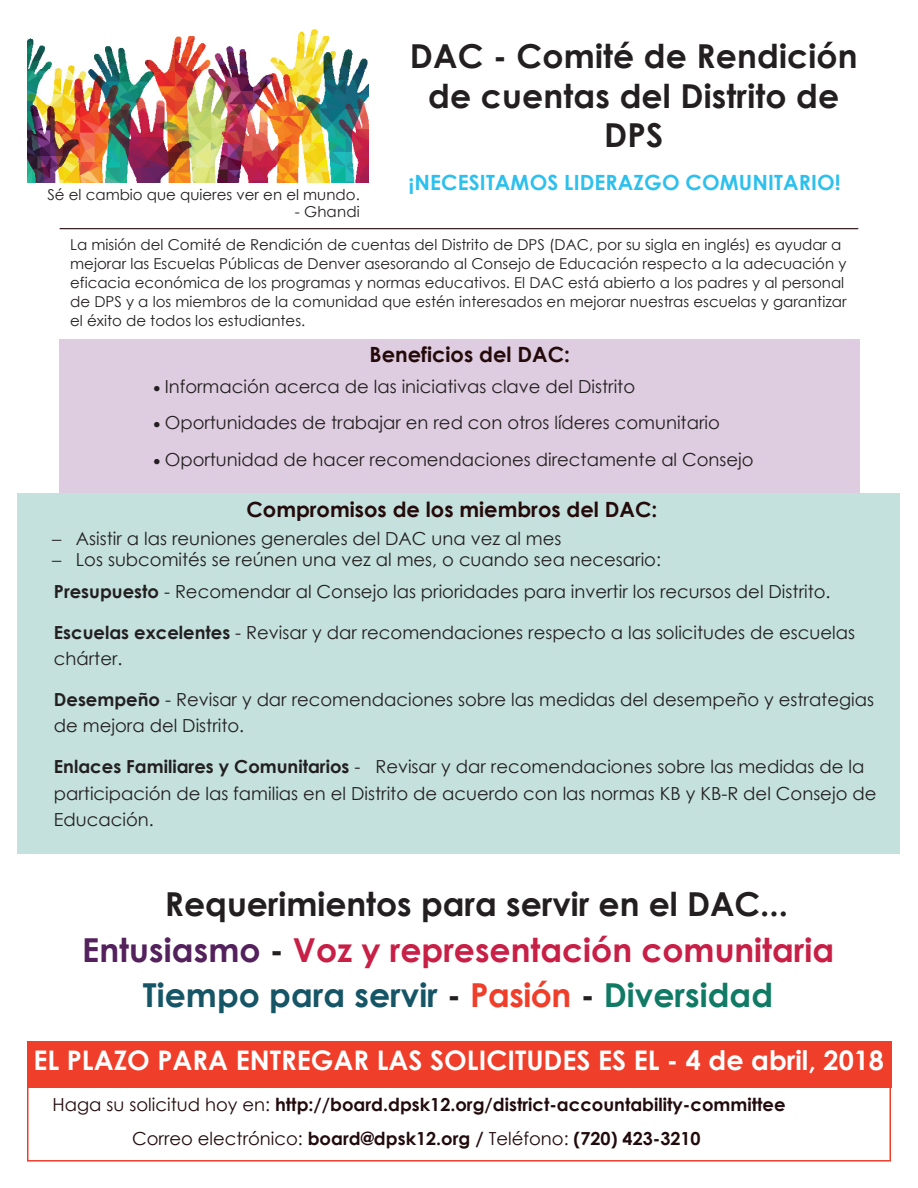
<style>
.page{position:relative;width:918px;height:1188px;background:#fff}
.page>*{position:absolute;margin:0;border:0;box-sizing:border-box;transform-origin:0 0}
.t1{font:700 33px/39.6px "Century Gothic";letter-spacing:.005em;color:#231f20;text-align:center}
.t2{font:700 33px "Century Gothic";color:#c81f46}
.t3{font:700 33px "Century Gothic";color:#165566}
.t4{font:700 27px "Century Gothic";color:#fff}
.t5{font:700 21px "Century Gothic";color:#240a0b}
.t6{font:700 21px "Century Gothic";letter-spacing:.005em;color:#2dc0ed}
.t7{font:18px/26.2px "Century Gothic";color:#231f20}
.t8{font:700 18px "Century Gothic";color:#210b0d}
.t9{font:15px/19px "Century Gothic";color:#231f20}
.s1{font-weight:700}
.s2{color:#53215c}
.s3{color:#231f20}
.s4{color:#ef3e2a}
.s5{color:#107a64}
.s6{font-weight:400}
</style>
<div class="page">
<div style="left:18px;top:493px;width:882px;height:361px;background:#c4e1dd"></div>
<div style="left:59px;top:339px;width:801px;height:154px;background:#decde0"></div>
<img style="left:27px;top:29px;width:341px;height:154px">
<hr style="left:60px;top:228px;width:798px;height:1px;background:#210b0d">
<div style="left:27px;top:1042px;width:864px;height:46px;background:#ef3e2a"></div>
<div style="left:27px;top:1043px;width:864px;height:119px;border:2px solid #ef3e2a"></div>
<p class="t9" style="left:47px;top:185px;width:314px">Sé el cambio que quieres ver en el mundo.</p>
<p class="t9" style="left:295px;top:202px;width:66px">- Ghandi</p>
<p class="t1" style="left:410px;top:35px;width:449px">DAC - Comité de Rendición de cuentas del Distrito de<br>DPS</p>
<p class="t6" style="left:409px;top:167px;width:434px">¡NECESITAMOS LIDERAZGO COMUNITARIO!</p>
<p class="t9" style="left:70px;top:235px;width:778px">La misión del Comité de Rendición de cuentas del Distrito de DPS (DAC, por su sigla en inglés) es ayudar a mejorar las Escuelas Públicas de Denver asesorando al Consejo de Educación respecto a la adecuación y eficacia económica de los programas y normas educativos. El DAC está abierto a los padres y al personal de DPS y a los miembros de la comunidad que estén interesados en mejorar nuestras escuelas y garantizar el éxito de todos los estudiantes.</p>
<p class="t5" style="left:370px;top:338px;width:202px">Beneficios del DAC:</p>
<p class="t7" style="left:154px;top:373px;width:483px">• Información acerca de las iniciativas clave del Distrito</p>
<p class="t7" style="left:154px;top:409px;width:568px">• Oportunidades de trabajar en red con otros líderes comunitario</p>
<p class="t7" style="left:154px;top:446px;width:602px">• Oportunidad de hacer recomendaciones directamente al Consejo</p>
<p class="t5" style="left:247px;top:494px;width:412px">Compromisos de los miembros del DAC:</p>
<p class="t7" style="left:52px;top:527px;width:611px;line-height:21.6px">− Asistir a las reuniones generales del DAC una vez al mes<br>− Los subcomités se reúnen una vez al mes, o cuando sea necesario:</p>
<p class="t7" style="left:54px;top:578px;width:778px"><span class="s1">Presupuesto</span> - Recomendar al Consejo las prioridades para invertir los recursos del Distrito.</p>
<p class="t7" style="left:54px;top:619px;width:803px"><span class="s1">Escuelas excelentes</span> - Revisar y dar recomendaciones respecto a las solicitudes de escuelas chárter.</p>
<p class="t7" style="left:54px;top:686px;width:822px"><span class="s1">Desempeño</span> - Revisar y dar recomendaciones sobre las medidas del desempeño y estrategias de mejora del Distrito.</p>
<p class="t7" style="left:54px;top:754px;width:824px"><span class="s1">Enlaces Familiares y Comunitarios</span> - Revisar y dar recomendaciones sobre las medidas de la participación de las familias en el Distrito de acuerdo con las normas KB y KB-R del Consejo de<br>Educación.</p>
<p class="t1" style="left:165px;top:883px;width:624px">Requerimientos para servir en el DAC...</p>
<p class="t2" style="left:82px;top:925px;width:754px"><span class="s2">Entusiasmo</span> <span class="s3">-</span> Voz y representación comunitaria</p>
<p class="t3" style="left:143px;top:970px;width:632px">Tiempo para servir <span class="s3">-</span> <span class="s4">Pasión</span> <span class="s3">-</span> <span class="s5">Diversidad</span></p>
<h2 class="t4" style="left:33px;top:1040px;width:852px">EL PLAZO PARA ENTREGAR LAS SOLICITUDES ES EL - 4 de abril, 2018</h2>
<p class="t8" style="left:53px;top:1091px;width:735px"><span class="s6">Haga su solicitud hoy en:</span> http://board.dpsk12.org/district-accountability-committee</p>
<p class="t8" style="left:132px;top:1125px;width:570px"><span class="s6">Correo electrónico:</span> board@dpsk12.org / <span class="s6">Teléfono:</span> (720) 423-3210</p>
</div>
